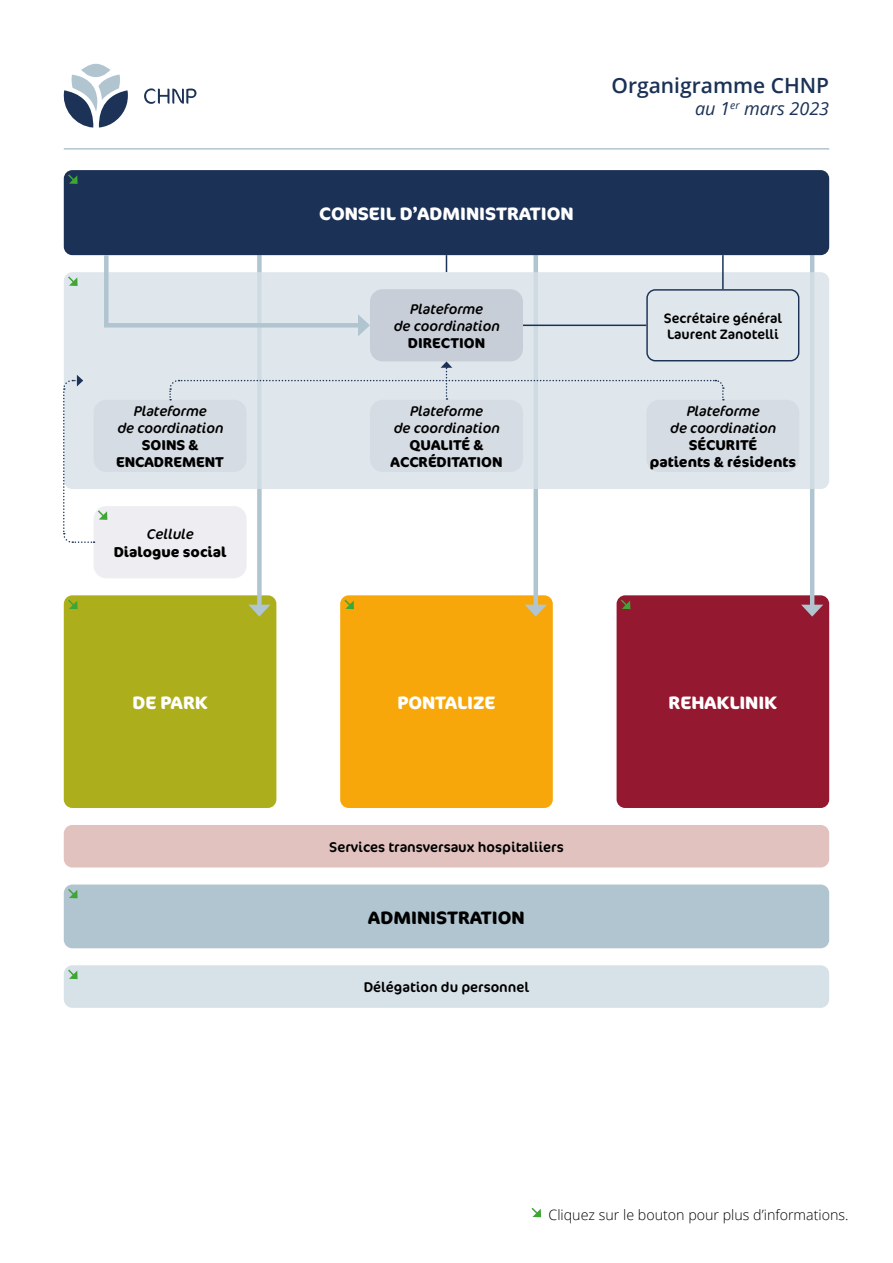
<style>
.page{position:relative;width:893px;height:1263px;background:#fff}
.page>*{position:absolute;margin:0;border:0;box-sizing:border-box;transform-origin:0 0}
.t1{font:600 21px "Open Sans";color:#1b3256}
.t2{font:700 18px "Cocon Pro";color:#fff}
.t3{font:700 18px "Cocon Pro";color:#000}
.t4{font:italic 18px "Open Sans";color:#1b3256}
.t5{font:italic 14.25px/17.1px "Cocon Pro";color:#000;text-align:center}
.t6{font:700 14.25px/17.1px "Cocon Pro";color:#000;text-align:center}
.t7{font:14.25px "Cocon Pro";color:#000}
.t8{font:300 14.25px "Open Sans";color:#000}
.t9{font:13.8px/16.5px "Cocon Pro";color:#000}
</style>
<div class="page">
<svg style="left:64px;top:75px;width:64px;height:53px"></svg>
<svg style="left:81px;top:64px;width:29px;height:13px"></svg>
<svg style="left:144px;top:88px;width:52px;height:16px"></svg>
<hr style="left:64px;top:148px;width:765px;height:2px;background:#b0c5d0">
<svg style="left:531px;top:1207px;width:10px;height:10px"></svg>
<div style="left:340px;top:595px;width:213px;height:213px;background:#f7a70a;border-radius:9px"></div>
<svg style="left:344px;top:599px;width:10px;height:10px"></svg>
<div style="left:617px;top:595px;width:212px;height:213px;background:#94182f;border-radius:9px"></div>
<svg style="left:621px;top:599px;width:9px;height:10px"></svg>
<div style="left:64px;top:595px;width:212px;height:213px;background:#adae1b;border-radius:9px"></div>
<svg style="left:68px;top:599px;width:10px;height:10px"></svg>
<div style="left:64px;top:825px;width:765px;height:42px;background:#e1c2bf;border-radius:9px"></div>
<div style="left:257px;top:255px;width:5px;height:354px;background:#b0c5d0"></div>
<svg style="left:248px;top:605px;width:22px;height:12px"></svg>
<hr style="left:810px;top:255px;width:4px;height:354px;background:#b0c5d0">
<svg style="left:801px;top:605px;width:22px;height:12px"></svg>
<div style="left:533px;top:255px;width:5px;height:354px;background:#b0c5d0"></div>
<svg style="left:525px;top:605px;width:22px;height:12px"></svg>
<div style="left:64px;top:170px;width:765px;height:85px;background:#1b3256;border-radius:9px"></div>
<svg style="left:68px;top:174px;width:10px;height:10px"></svg>
<div style="left:64px;top:965px;width:765px;height:43px;background:#d7e1e8;border-radius:9px"></div>
<svg style="left:68px;top:969px;width:10px;height:10px"></svg>
<div style="left:64px;top:884px;width:765px;height:64px;background:#b0c5d0;border-radius:9px"></div>
<svg style="left:68px;top:889px;width:10px;height:9px"></svg>
<div style="left:94px;top:506px;width:153px;height:72px;background:#eeeef2;border-radius:13px"></div>
<svg style="left:446px;top:255px;width:1px;height:17px"></svg>
<div style="left:64px;top:272px;width:765px;height:217px;background:#dfe7ec;border-radius:9px"></div>
<div style="left:370px;top:289px;width:153px;height:72px;background:#c8ced8;border-radius:13px"></div>
<div style="left:94px;top:400px;width:153px;height:72px;background:#d6dce3;border-radius:13px"></div>
<div style="left:370px;top:400px;width:153px;height:72px;background:#d6dce3;border-radius:13px"></div>
<div style="left:646px;top:400px;width:153px;height:72px;background:#d6dce3;border-radius:13px"></div>
<svg style="left:68px;top:276px;width:10px;height:10px"></svg>
<svg style="left:169px;top:361px;width:555px;height:39px"></svg>
<div style="left:646px;top:289px;width:153px;height:72px;border:1px solid #1b3256;border-radius:8px"></div>
<hr style="left:523px;top:325px;width:123px;height:1px;background:#1b3256">
<hr style="left:722px;top:255px;width:2px;height:34px;background:#1b3256">
<svg style="left:102px;top:255px;width:268px;height:81px"></svg>
<svg style="left:63px;top:375px;width:44px;height:168px"></svg>
<p class="t5" style="left:117px;top:402px;width:108px">Plateforme<br>de coordination</p>
<p class="t6" style="left:116px;top:436px;width:109px">SOINS &amp;<br>ENCADREMENT</p>
<p class="t5" style="left:147px;top:525px;width:49px">Cellule</p>
<p class="t6" style="left:114px;top:543px;width:114px">Dialogue social</p>
<p class="t2" style="left:319px;top:201px;width:256px">CONSEIL D’ADMINISTRATION</p>
<p class="t5" style="left:393px;top:300px;width:108px">Plateforme<br>de coordination</p>
<p class="t6" style="left:408px;top:334px;width:79px">DIRECTION</p>
<p class="t5" style="left:393px;top:402px;width:108px">Plateforme<br>de coordination</p>
<p class="t6" style="left:390px;top:436px;width:113px">QUALITÉ &amp;<br>ACCRÉDITATION</p>
<h1 class="t1" style="left:611px;top:71px;width:219px">Organigramme CHNP</h1>
<p class="t4" style="left:695px;top:96px;width:136px">au 1<sup>er</sup> mars 2023</p>
<p class="t9" style="left:664px;top:309px;width:120px">Secrétaire général<br>Laurent Zanotelli</p>
<p class="t5" style="left:670px;top:402px;width:108px">Plateforme<br>de coordination</p>
<p class="t6" style="left:650px;top:436px;width:148px">SÉCURITÉ<br>patients &amp; résidents</p>
<p class="t2" style="left:132px;top:690px;width:77px">DE PARK</p>
<p class="t2" style="left:397px;top:690px;width:99px">PONTALIZE</p>
<p class="t2" style="left:669px;top:690px;width:110px">REHAKLINIK</p>
<p class="t7" style="left:329px;top:838px;width:236px">Services transversaux hospitaliiers</p>
<p class="t3" style="left:368px;top:905px;width:158px">ADMINISTRATION</p>
<p class="t7" style="left:364px;top:978px;width:167px">Délégation du personnel</p>
<p class="t8" style="left:549px;top:1205px;width:301px">Cliquez sur le bouton pour plus d’informations.</p>
</div>
